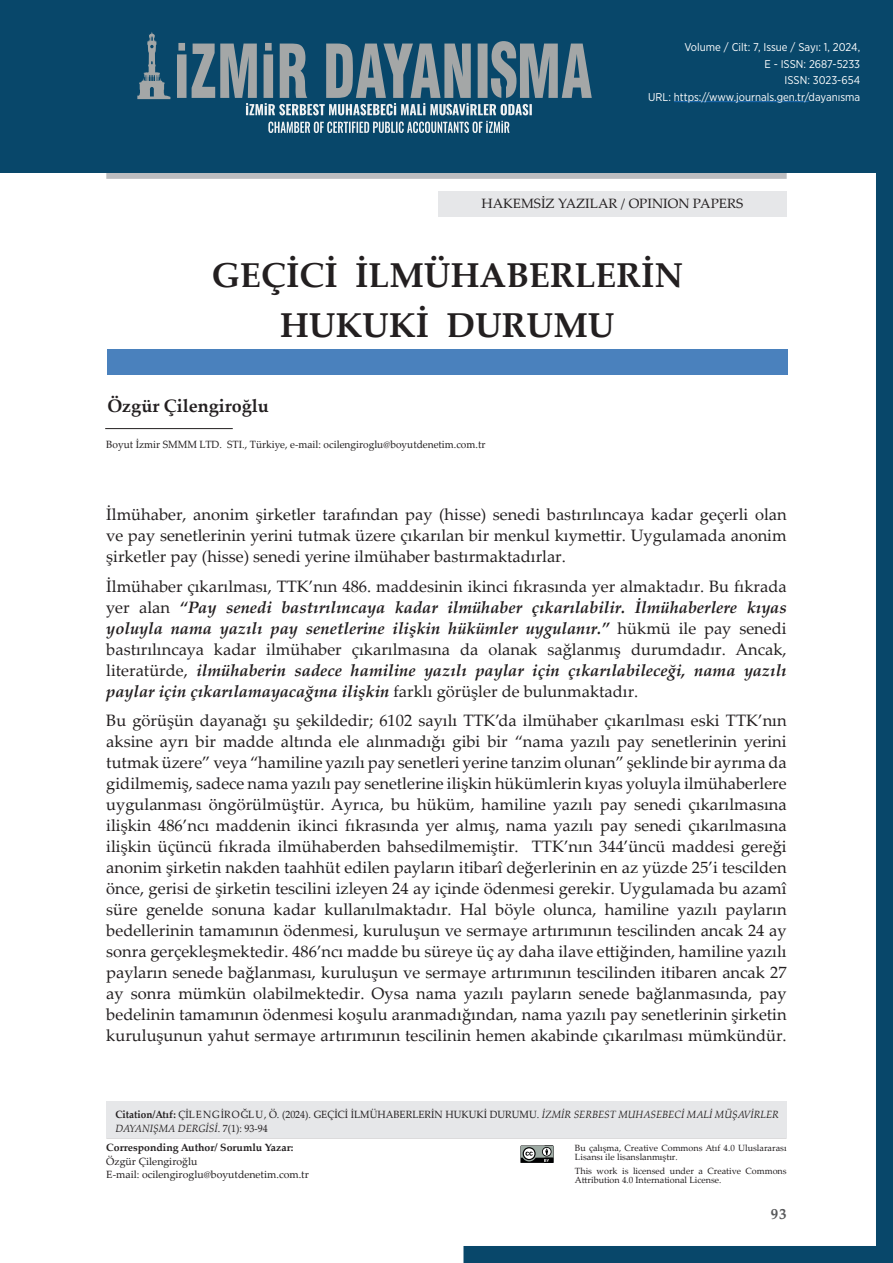
<style>
.page{position:relative;width:893px;height:1263px;background:#fff}
.page>*{position:absolute;margin:0;border:0;box-sizing:border-box;transform-origin:0 0}
.t1{font:700 34.5px/50.6px "Palatino Linotype";color:#231f20;text-align:center}
.t2{font:700 18px "Palatino Linotype";color:#231f20}
.t3{font:16.5px/21px "Palatino Linotype";color:#231f20;text-align:justify}
.t4{font:italic 700 16.5px/21px "Palatino Linotype";color:#231f20;text-align:justify}
.t5{font:700 15px "Palatino Linotype";color:#57585a}
.t6{font:13.5px "Palatino Linotype";color:#231f20}
.t7{font:11.25px/16.5px "Gotham Narrow";color:#fff;text-align:right}
.t8{font:10.5px/13.5px "Palatino Linotype";color:#231f20;scale:.95 1}
.t9{font:10.5px/13.5px "Palatino Linotype";color:#231f20}
.t10{font:700 10.5px "Palatino Linotype";color:#231f20}
.t11{font:9px/9px "Palatino Linotype";color:#231f20}
.s1{font-weight:400;font-style:normal}
.s2{font-weight:700}
.s3{font-style:italic}
</style>
<div class="page">
<svg style="left:463px;top:173px;width:430px;height:1090px"></svg>
<div style="left:107px;top:349px;width:681px;height:26px;background:#4a81bd"></div>
<hr style="left:105px;top:428px;width:128px;height:1px;background:#231f20">
<div style="left:106px;top:168px;width:681px;height:11px;background:#bcbdc0"></div>
<div style="left:438px;top:191px;width:349px;height:25px;background:#e6e7e9"></div>
<hr style="left:106px;top:1137px;width:681px;height:1px;background:#231f20">
<div style="left:106px;top:1101px;width:681px;height:36px;background:#e6e7e9"></div>
<div style="left:0;top:0;width:893px;height:173px;background:#08476a"></div>
<svg style="left:520px;top:1145px;width:34px;height:18px"></svg>
<hr style="left:674px;top:101px;width:135px;height:1px;background:#1b69b4">
<svg style="left:268px;top:121px;width:241px;height:12px"></svg>
<svg style="left:177px;top:41px;width:415px;height:74px"></svg>
<svg style="left:137px;top:32px;width:33px;height:67px"></svg>
<p class="t7" style="left:648px;top:39px;width:213px">Volume / Cilt: 7, Issue / Sayı: 1, 2024,<br>E - ISSN: 2687-5233<br>ISSN: 3023-654<br>URL: https://www.journals.gen.tr/dayanısma</p>
<p class="t6" style="left:481px;top:194px;width:263px">HAKEMSİZ YAZILAR / OPINION PAPERS</p>
<h1 class="t1" style="left:212px;top:248px;width:473px">GEÇİCİ İLMÜHABERLERİN<br>HUKUKİ DURUMU</h1>
<p class="t2" style="left:107px;top:393px;width:163px">Özgür Çilengiroğlu</p>
<p class="t9" style="left:106px;top:437px;width:381px">Boyut İzmir SMMM LTD. STI., Türkiye, e-mail: ocilengiroglu@boyutdenetim.com.tr</p>
<p class="t3" style="left:106px;top:503px;width:682px">İlmühaber, anonim şirketler tarafından pay (hisse) senedi bastırılıncaya kadar geçerli olan ve pay senetlerinin yerini tutmak üzere çıkarılan bir menkul kıymettir. Uygulamada anonim şirketler pay (hisse) senedi yerine ilmühaber bastırmaktadırlar.</p>
<p class="t4" style="left:106px;top:575px;width:682px"><span class="s1">İlmühaber çıkarılması, TTK’nın 486. maddesinin ikinci fıkrasında yer almaktadır. Bu fıkrada yer alan</span> “Pay senedi bastırılıncaya kadar ilmühaber çıkarılabilir. İlmühaberlere kıyas yoluyla nama yazılı pay senetlerine ilişkin hükümler uygulanır.” <span class="s1">hükmü ile pay senedi bastırılıncaya kadar ilmühaber çıkarılmasına da olanak sağlanmış durumdadır. Ancak, literatürde,</span> ilmühaberin sadece hamiline yazılı paylar için çıkarılabileceği, nama yazılı paylar için çıkarılamayacağına ilişkin <span class="s1">farklı görüşler de bulunmaktadır.</span></p>
<p class="t3" style="left:106px;top:709px;width:682px">Bu görüşün dayanağı şu şekildedir; 6102 sayılı TTK’da ilmühaber çıkarılması eski TTK’nın aksine ayrı bir madde altında ele alınmadığı gibi bir “nama yazılı pay senetlerinin yerini tutmak üzere” veya “hamiline yazılı pay senetleri yerine tanzim olunan” şeklinde bir ayrıma da gidilmemiş, sadece nama yazılı pay senetlerine ilişkin hükümlerin kıyas yoluyla ilmühaberlere uygulanması öngörülmüştür. Ayrıca, bu hüküm, hamiline yazılı pay senedi çıkarılmasına ilişkin 486’ncı maddenin ikinci fıkrasında yer almış, nama yazılı pay senedi çıkarılmasına ilişkin üçüncü fıkrada ilmühaberden bahsedilmemiştir. TTK’nın 344’üncü maddesi gereği anonim şirketin nakden taahhüt edilen payların itibarî değerlerinin en az yüzde 25’i tescilden önce, gerisi de şirketin tescilini izleyen 24 ay içinde ödenmesi gerekir. Uygulamada bu azamî süre genelde sonuna kadar kullanılmaktadır. Hal böyle olunca, hamiline yazılı payların bedellerinin tamamının ödenmesi, kuruluşun ve sermaye artırımının tescilinden ancak 24 ay sonra gerçekleşmektedir. 486’ncı madde bu süreye üç ay daha ilave ettiğinden, hamiline yazılı payların senede bağlanması, kuruluşun ve sermaye artırımının tescilinden itibaren ancak 27 ay sonra mümkün olabilmektedir. Oysa nama yazılı payların senede bağlanmasında, pay bedelinin tamamının ödenmesi koşulu aranmadığından, nama yazılı pay senetlerinin şirketin kuruluşunun yahut sermaye artırımının tescilinin hemen akabinde çıkarılması mümkündür.</p>
<p class="t8" style="left:115px;top:1107px;width:700px"><span class="s2">Citation/Atıf:</span> ÇILENGIROĞLU, Ö. (2024). GEÇİCİ İLMÜHABERLERİN HUKUKİ DURUMU. <span class="s3">İZMİR SERBEST MUHASEBECİ MALİ MÜŞAVİRLER<br>DAYANIŞMA DERGİSİ</span>. 7(1): 93-94</p>
<p class="t11" style="left:575px;top:1143px;width:213px">Bu çalışma, Creative Commons Atıf 4.0 Uluslararası<br>Lisansı ile lisanslanmıştır.</p>
<p class="t11" style="left:575px;top:1166px;width:213px">This work is licensed under a Creative Commons<br>Attribution 4.0 International License.</p>
<p class="t10" style="left:106px;top:1140px;width:189px">Corresponding Author/ Sorumlu Yazar:</p>
<p class="t9" style="left:106px;top:1154px;width:204px">Özgür Çilengiroğlu<br>E-mail: ocilengiroglu@boyutdenetim.com.tr</p>
<p class="t5" style="left:771px;top:1203px;width:17px">93</p>
</div>
